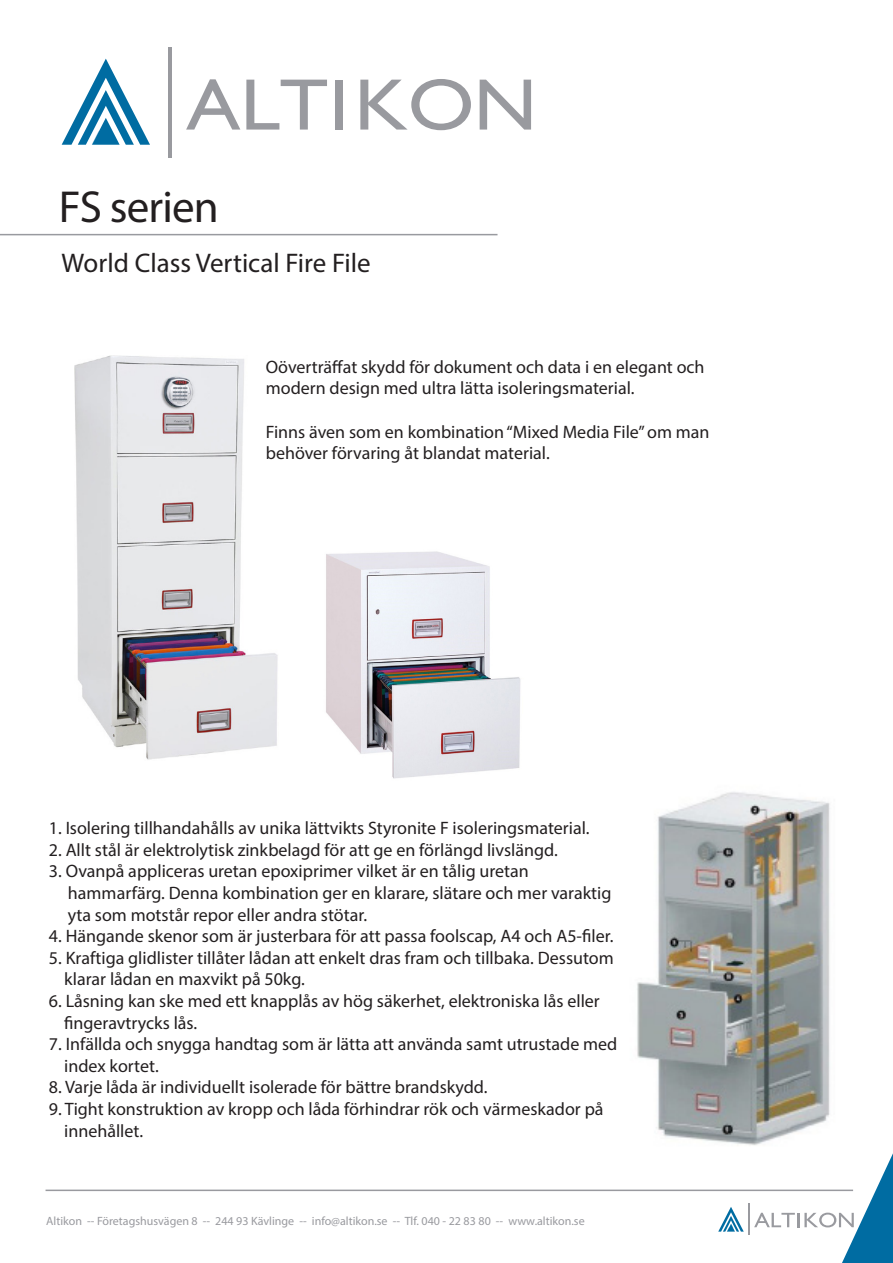
<style>
.page{position:relative;width:893px;height:1263px;background:#fff}
.page>*{position:absolute;margin:0;border:0;box-sizing:border-box;transform-origin:0 0}
.t1{font:45px "Myriad Pro";letter-spacing:-.02em;color:#231f20}
.t2{font:27px "Myriad Pro";color:#231f20}
.t3{font:18px/21.6px "Myriad Pro";color:#231f20}
.t4{font:12px "Myriad Pro";color:#999a9f}
</style>
<div class="page">
<img style="left:74px;top:355px;width:204px;height:405px">
<img style="left:326px;top:551px;width:195px;height:228px">
<hr style="left:0;top:234px;width:497px;height:1px;background:#999a9f">
<hr style="left:168px;top:47px;width:3px;height:111px;background:#999a9f">
<svg style="left:186px;top:79px;width:54px;height:51px"></svg>
<svg style="left:246px;top:80px;width:81px;height:50px"></svg>
<div style="left:335px;top:80px;width:8px;height:50px;background:#999a9f"></div>
<svg style="left:360px;top:79px;width:111px;height:51px"></svg>
<svg style="left:480px;top:80px;width:51px;height:50px"></svg>
<svg style="left:62px;top:59px;width:88px;height:86px"></svg>
<img style="left:637px;top:792px;width:193px;height:354px">
<hr style="left:46px;top:1189px;width:807px;height:2px;background:#999a9f">
<hr style="left:749px;top:1203px;width:1px;height:32px;background:#999a9f">
<svg style="left:754px;top:1153px;width:139px;height:110px"></svg>
<svg style="left:718px;top:1207px;width:26px;height:24px"></svg>
<p class="t1" style="left:59px;top:179px;width:161px">FS serien</p>
<p class="t2" style="left:62px;top:246px;width:311px">World Class Vertical Fire File</p>
<p class="t3" style="left:266px;top:356px;width:440px">Oöverträffat skydd för dokument och data i en elegant och modern design med ultra lätta isoleringsmaterial.</p>
<p class="t3" style="left:266px;top:420px;width:445px">Finns även som en kombination “Mixed Media File” om man behöver förvaring åt blandat material.</p>
<p class="t3" style="left:49px;top:817px;width:542px">1. Isolering tillhandahålls av unika lättvikts Styronite F isoleringsmaterial.</p>
<p class="t3" style="left:49px;top:839px;width:510px">2. Allt stål är elektrolytisk zinkbelagd för att ge en förlängd livslängd.</p>
<p class="t3" style="left:49px;top:860px;width:481px">3. Ovanpå appliceras uretan epoxiprimer vilket är en tålig uretan</p>
<p class="t3" style="left:68px;top:882px;width:545px">hammarfärg. Denna kombination ger en klarare, slätare och mer varaktig</p>
<p class="t3" style="left:68px;top:903px;width:301px">yta som motstår repor eller andra stötar.</p>
<p class="t3" style="left:49px;top:925px;width:566px">4. Hängande skenor som är justerbara för att passa foolscap, A4 och A5-filer.</p>
<p class="t3" style="left:49px;top:947px;width:566px">5. Kraftiga glidlister tillåter lådan att enkelt dras fram och tillbaka. Dessutom</p>
<p class="t3" style="left:64px;top:968px;width:242px">klarar lådan en maxvikt på 50kg.</p>
<p class="t3" style="left:49px;top:990px;width:552px">6. Låsning kan ske med ett knapplås av hög säkerhet, elektroniska lås eller</p>
<p class="t3" style="left:64px;top:1011px;width:135px">fingeravtrycks lås.</p>
<p class="t3" style="left:49px;top:1033px;width:570px">7. Infällda och snygga handtag som är lätta att använda samt utrustade med</p>
<p class="t3" style="left:64px;top:1055px;width:96px">index kortet.</p>
<p class="t3" style="left:49px;top:1076px;width:440px">8. Varje låda är individuellt isolerade för bättre brandskydd.</p>
<p class="t3" style="left:49px;top:1098px;width:556px">9. Tight konstruktion av kropp och låda förhindrar rök och värmeskador på</p>
<p class="t3" style="left:64px;top:1119px;width:81px">innehållet.</p>
<p class="t4" style="left:46px;top:1213px;width:540px">Altikon -- Företagshusvägen 8 -- 244 93 Kävlinge -- info@altikon.se -- Tlf. 040 - 22 83 80 -- www.altikon.se</p>
</div>
